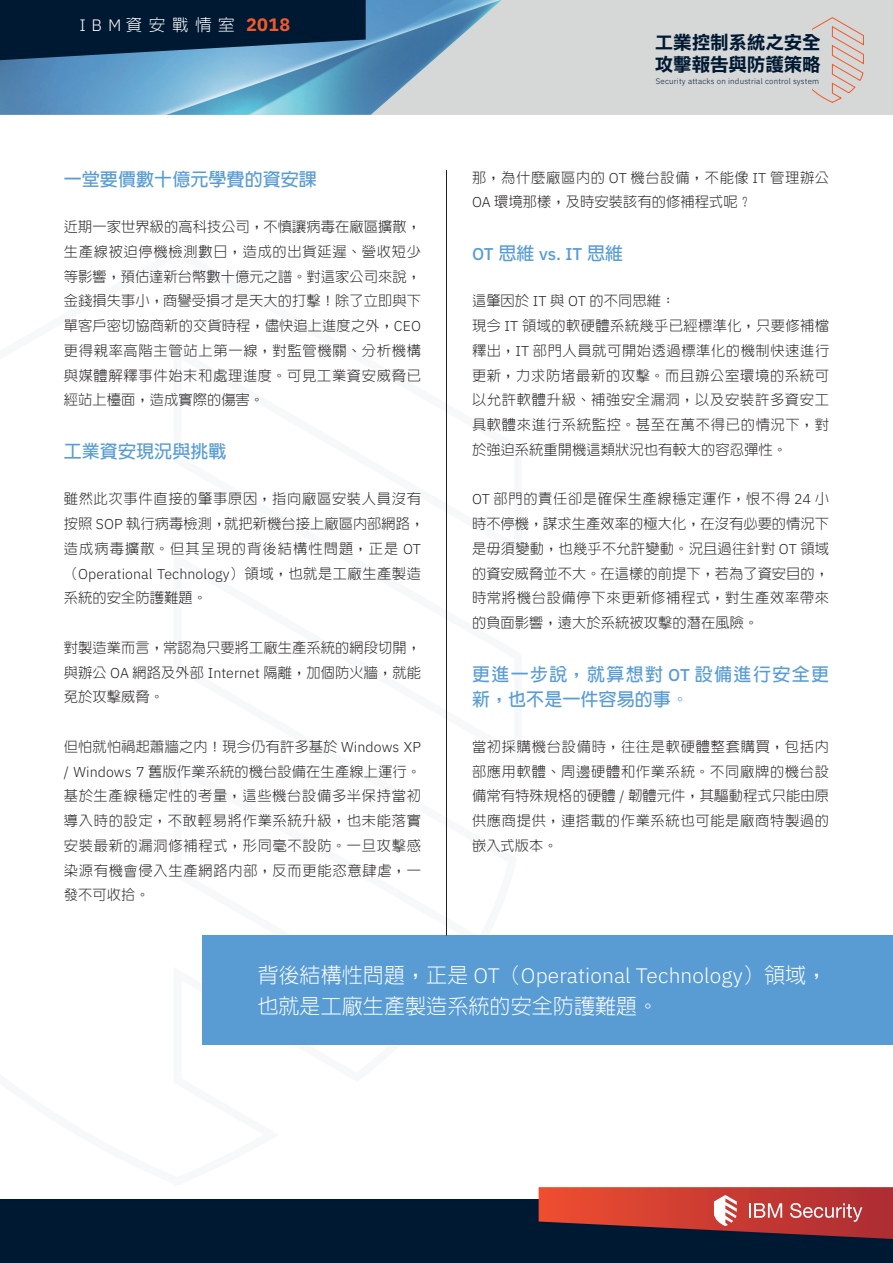
<style>
.page{position:relative;width:893px;height:1263px;background:#fff}
.page>*{position:absolute;margin:0;border:0;box-sizing:border-box;transform-origin:0 0}
.t1{font:300 21px "IBM Plex Sans";letter-spacing:.005em;color:#fff}
.t2{font:300 21px "New Gothic";letter-spacing:.005em;color:#fff}
.t3{font:18.6px/22px "DF Li Hei Std W7";letter-spacing:-.01em;color:#001932}
.t4{font:700 18px/24.8px "New Gothic";letter-spacing:.075em;color:#599cd4}
.t5{font:700 18px "New Gothic";letter-spacing:.005em;color:#599cd4}
.t6{font:500 17.1px "IBM Plex Sans";color:#599cd4}
.t7{font:300 16.5px "New Gothic";letter-spacing:.395em;color:#fff}
.t8{font:300 14.25px/24.8px "New Gothic";letter-spacing:.05em;color:#231f20;text-align:justify}
.t9{font:300 14.25px/24.8px "New Gothic";letter-spacing:.025em;color:#231f20}
.t10{font:300 14.25px "New Gothic";letter-spacing:.005em;color:#231f20}
.t11{font:300 7.95px "IBM Plex Sans";letter-spacing:.025em;color:#001932}
.s1{font-family:"IBM Plex Sans"}
.s2{font-family:"IBM Plex Sans";font-weight:700;font-size:18px;color:#f15929}
.s3{font-family:"New Gothic";font-weight:700;font-size:18px}
.s4{font-family:"IBM Plex Sans";font-weight:500;font-size:17.1px}
.s5{font-family:"New Gothic"}
</style>
<div class="page">
<div style="left:0;top:0;width:893px;height:115px;background:#d6d7d7"></div>
<div style="left:0;top:1199px;width:893px;height:64px;background:#001932"></div>
<svg style="left:539px;top:1187px;width:354px;height:52px"></svg>
<img style="left:0;top:0;width:501px;height:115px">
<svg style="left:0;top:0;width:366px;height:61px;background:#13334e"></svg>
<svg style="left:813px;top:17px;width:51px;height:86px"></svg>
<div style="left:203px;top:935px;width:690px;height:110px;background:#599cd4"></div>
<hr style="left:446px;top:170px;width:1px;height:765px;background:#231f20">
<p class="t7" style="left:79px;top:16px;width:212px"><span class="s1">I B M</span>資安戰情室 <span class="s2">2018</span></p>
<p class="t5" style="left:64px;top:170px;width:255px">一堂要價數十億元學費的資安課</p>
<p class="t8" style="left:64px;top:214px;width:359px">近期一家世界級的高科技公司，不慎讓病毒在廠區擴散，生產線被迫停機檢測數日，造成的出貨延遲、營收短少等影響，預估達新台幣數十億元之譜。對這家公司來說，金錢損失事小，商譽受損才是天大的打擊！除了立即與下單客戶密切協商新的交貨時程，儘快追上進度之外，<span class="s1">CEO</span>更得親率高階主管站上第一線，對監管機關、分析機構與媒體解釋事件始末和處理進度。可見工業資安威脅已經站上檯面，造成實際的傷害。</p>
<p class="t5" style="left:64px;top:442px;width:164px">工業資安現況與挑戰</p>
<p class="t8" style="left:64px;top:486px;width:362px;text-align:left">雖然此次事件直接的肇事原因，指向廠區安裝人員沒有按照 <span class="s1">SOP</span> 執行病毒檢測，就把新機台接上廠區內部網路，造成病毒擴散。但其呈現的背後結構性問題，正是 <span class="s1">OT</span>（<span class="s1">Operational Technology</span>）領域，也就是工廠生產製造系統的安全防護難題。</p>
<p class="t8" style="left:64px;top:635px;width:359px">對製造業而言，常認為只要將工廠生產系統的網段切開，與辦公 <span class="s1">OA</span> 網路及外部 <span class="s1">Internet</span> 隔離，加個防火牆，就能免於攻擊威脅。</p>
<p class="t8" style="left:64px;top:734px;width:359px">但怕就怕禍起蕭牆之內！現今仍有許多基於 <span class="s1">Windows XP / Windows 7</span> 舊版作業系統的機台設備在生產線上運行。基於生產線穩定性的考量，這些機台設備多半保持當初導入時的設定，不敢輕易將作業系統升級，也未能落實安裝最新的漏洞修補程式，形同毫不設防。一旦攻擊感染源有機會侵入生產網路內部，反而更能恣意肆虐，一發不可收拾。</p>
<h2 class="t3" style="left:655px;top:31px;width:167px">工業控制系統之安全攻擊報告與防護策略</h2>
<p class="t11" style="left:656px;top:75px;width:165px">Security attacks on industrial control system</p>
<p class="t9" style="left:472px;top:165px;width:359px">那，為什麼廠區內的 <span class="s1">OT</span> 機台設備，不能像 <span class="s1">IT</span> 管理辦公<br><span class="s1">OA</span> 環境那樣，及時安裝該有的修補程式呢？</p>
<p class="t6" style="left:472px;top:241px;width:153px">OT <span class="s3">思維</span> vs. IT <span class="s3">思維</span></p>
<p class="t10" style="left:472px;top:294px;width:205px">這肇因於 <span class="s1">IT</span> 與 <span class="s1">OT</span> 的不同思維：</p>
<p class="t8" style="left:472px;top:313px;width:359px">現今 <span class="s1">IT</span> 領域的軟硬體系統幾乎已經標準化，只要修補檔釋出，<span class="s1">IT</span> 部門人員就可開始透過標準化的機制快速進行更新，力求防堵最新的攻擊。而且辦公室環境的系統可以允許軟體升級、補強安全漏洞，以及安裝許多資安工具軟體來進行系統監控。甚至在萬不得已的情況下，對於強迫系統重開機這類狀況也有較大的容忍彈性。</p>
<p class="t8" style="left:472px;top:486px;width:359px"><span class="s1">OT</span> 部門的責任卻是確保生產線穩定運作，恨不得 <span class="s1">24</span> 小時不停機，謀求生產效率的極大化，在沒有必要的情況下是毋須變動，也幾乎不允許變動。況且過往針對 <span class="s1">OT</span> 領域的資安威脅並不大。在這樣的前提下，若為了資安目的，時常將機台設備停下來更新修補程式，對生產效率帶來的負面影響，遠大於系統被攻擊的潛在風險。</p>
<p class="t4" style="left:472px;top:662px;width:359px">更進一步說，就算想對 <span class="s4">OT</span> 設備進行安全更新，也不是一件容易的事。</p>
<p class="t8" style="left:472px;top:734px;width:359px">當初採購機台設備時，往往是軟硬體整套購買，包括內部應用軟體、周邊硬體和作業系統。不同廠牌的機台設備常有特殊規格的硬體 <span class="s1">/</span> 韌體元件，其驅動程式只能由原供應商提供，連搭載的作業系統也可能是廠商特製過的嵌入式版本。</p>
<p class="t1" style="left:257px;top:959px;width:571px"><span class="s5">背後結構性問題，正是</span> OT<span class="s5">（</span>Operational Technology<span class="s5">）領域，</span></p>
<p class="t2" style="left:257px;top:996px;width:402px">也就是工廠生產製造系統的安全防護難題。</p>
</div>
